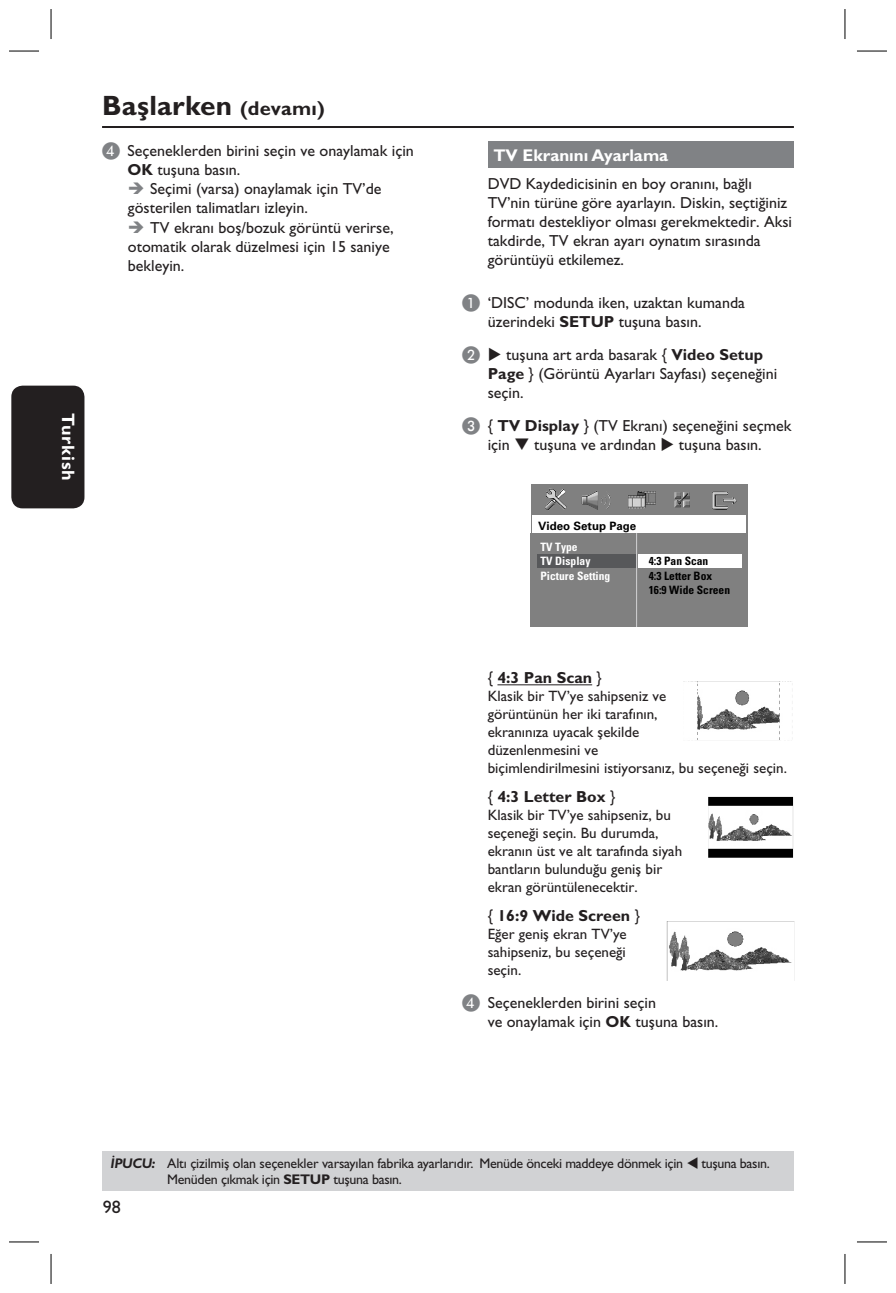
<style>
.page{position:relative;width:896px;height:1293px;background:#fff}
.page>*{position:absolute;margin:0;border:0;box-sizing:border-box;transform-origin:0 0}
.t1{font:700 28px "Gill Sans Tur";letter-spacing:.005em;color:#231f20}
.t2{font:700 18px "Gill Sans Std";letter-spacing:.05em;color:#fff}
.t3{font:18px "Gill Sans Std";color:#231f20}
.t4{font:18px "Philips Pi Roman";color:#808285}
.t5{font:700 17px "Gill Sans Tur";color:#fff}
.t6{font:16px/19px "Gill Sans Tur";color:#231f20}
.t7{font:700 16px "Gill Sans Tur";color:#231f20}
.t8{font:15px/18px "Gill Sans Tur";color:#231f20}
.t9{font:14px "Gill Sans Tur";letter-spacing:-.025em;color:#231f20}
.t10{font:700 condensed 11.6px/14.4px "Univers";color:#000}
.t11{font:700 condensed 11.6px/14.4px "Univers";color:#fff}
.t12{font:700 11.6px "Univers";color:#000}
.s1{font-size:20px}
.s2{font-family:"Philips Pi Roman";font-size:18px;color:#808285}
.s3{font-weight:700}
.s4{font-weight:400}
.s5{font-weight:700;font-style:italic}
</style>
<div class="page">
<div style="left:11px;top:386px;width:73px;height:122px;background:#231f20;border-radius:11px"></div>
<hr style="left:102px;top:126px;width:692px;height:2px;background:#231f20">
<hr style="left:497px;top:684px;width:95px;height:1px;background:#231f20">
<div style="left:488px;top:142px;width:305px;height:26px;background:#808285"></div>
<div style="left:531px;top:484px;width:216px;height:53px;background:#808080"></div>
<div style="left:531px;top:533px;width:217px;height:93px;background:#808080"></div>
<div style="left:532px;top:515px;width:214px;height:18px;background:#fff"></div>
<div style="left:537px;top:555px;width:98px;height:13px;background:#57585a"></div>
<div style="left:638px;top:555px;width:103px;height:13px;background:#fff"></div>
<img style="left:545px;top:488px;width:21px;height:22px">
<img style="left:712px;top:491px;width:25px;height:19px">
<img style="left:628px;top:491px;width:28px;height:18px">
<img style="left:674px;top:492px;width:16px;height:15px">
<img style="left:581px;top:491px;width:30px;height:19px">
<hr style="left:636px;top:533px;width:1px;height:93px;background:#d1d2d4">
<img style="left:666px;top:921px;width:128px;height:60px">
<img style="left:708px;top:796px;width:85px;height:62px">
<img style="left:683px;top:681px;width:110px;height:59px">
<div style="left:102px;top:1151px;width:692px;height:40px;background:#d1d2d4"></div>
<hr style="left:9px;top:51px;width:30px;height:1px;background:#000">
<hr style="left:857px;top:51px;width:30px;height:1px;background:#000">
<hr style="left:9px;top:1241px;width:30px;height:1px;background:#000">
<hr style="left:857px;top:1241px;width:30px;height:1px;background:#000">
<hr style="left:51px;top:9px;width:1px;height:30px;background:#000">
<hr style="left:51px;top:1254px;width:1px;height:30px;background:#000">
<hr style="left:844px;top:9px;width:1px;height:30px;background:#000">
<hr style="left:844px;top:1254px;width:1px;height:30px;background:#000">
<h1 class="t1" style="left:102px;top:95px;width:224px">Başlarken <span class="s1">(devamı)</span></h1>
<p class="t6" style="left:102px;top:143px;width:313px"><span class="s2">D</span> Seçeneklerden birini seçin ve onaylamak için</p>
<p class="t6" style="left:128px;top:162px;width:114px"><span class="s3">OK</span> tuşuna basın.</p>
<p class="t6" style="left:150px;top:181px;width:233px">Seçimi (varsa) onaylamak için TV’de</p>
<p class="t6" style="left:128px;top:200px;width:181px">gösterilen talimatları izleyin.</p>
<p class="t6" style="left:128px;top:220px;width:267px;text-indent:22px">TV ekranı boş/bozuk görüntü verirse, otomatik olarak düzelmesi için 15 saniye bekleyin.</p>
<p class="t2" style="left:75px;top:413px;width:69px;rotate:90deg">Turkish</p>
<p class="t5" style="left:493px;top:149px;width:176px">TV Ekranını Ayarlama</p>
<p class="t6" style="left:488px;top:175px;width:306px">DVD Kaydedicisinin en boy oranını, bağlı TV’nin türüne göre ayarlayın. Diskin, seçtiğiniz formatı destekliyor olması gerekmektedir. Aksi takdirde, TV ekran ayarı oynatım sırasında görüntüyü etkilemez.</p>
<p class="t6" style="left:488px;top:294px;width:259px;text-indent:-26px"><span class="s2">A</span> ‘DISC’ modunda iken, uzaktan kumanda üzerindeki <span class="s3">SETUP</span> tuşuna basın.</p>
<p class="t4" style="left:462px;top:346px;width:19px">B</p>
<p class="t6" style="left:488px;top:347px;width:291px;text-indent:19px">tuşuna art arda basarak { <span class="s3">Video Setup<br>Page</span> } (Görüntü Ayarları Sayfası) seçeneğini seçin.</p>
<p class="t6" style="left:488px;top:418px;width:305px;text-indent:-26px"><span class="s2">C</span> { <span class="s3">TV Display</span> } (TV Ekranı) seçeneğini seçmek için</p>
<p class="t6" style="left:534px;top:437px;width:123px">tuşuna ve ardından</p>
<p class="t6" style="left:679px;top:437px;width:84px">tuşuna basın.</p>
<p class="t12" style="left:538px;top:521px;width:99px">Video Setup Page</p>
<p class="t11" style="left:540px;top:541px;width:71px">TV Type<br>TV Display<br>Picture Setting</p>
<p class="t10" style="left:649px;top:555px;width:83px">4:3 Pan Scan<br>4:3 Letter Box<br>16:9 Wide Screen</p>
<p class="t7" style="left:488px;top:672px;width:116px"><span class="s4">{</span> 4:3 Pan Scan <span class="s4">}</span></p>
<p class="t8" style="left:488px;top:689px;width:301px">Klasik bir TV’ye sahipseniz ve<br>görüntünün her iki tarafının,<br>ekranınıza uyacak şekilde<br>düzenlenmesini ve<br>biçimlendirilmesini istiyorsanız, bu seçeneği seçin.</p>
<p class="t7" style="left:488px;top:791px;width:129px"><span class="s4">{</span> 4:3 Letter Box <span class="s4">}</span></p>
<p class="t8" style="left:488px;top:807px;width:196px">Klasik bir TV’ye sahipseniz, bu seçeneği seçin. Bu durumda, ekranın üst ve alt tarafında siyah bantların bulunduğu geniş bir ekran görüntülenecektir.</p>
<p class="t7" style="left:488px;top:909px;width:154px"><span class="s4">{</span> 16:9 Wide Screen <span class="s4">}</span></p>
<p class="t8" style="left:488px;top:926px;width:141px;text-align:justify">Eğer geniş ekran TV’ye sahipseniz, bu seçeneği seçin.</p>
<p class="t6" style="left:488px;top:994px;width:232px;text-indent:-26px"><span class="s2">D</span> Seçeneklerden birini seçin<br>ve onaylamak için <span class="s3">OK</span> tuşuna basın.</p>
<p class="t9" style="left:111px;top:1158px;width:574px"><span class="s5">İPUCU:</span> Altı çizilmiş olan seçenekler varsayılan fabrika ayarlarıdır. Menüde önceki maddeye dönmek için</p>
<p class="t9" style="left:701px;top:1158px;width:70px">tuşuna basın.</p>
<p class="t9" style="left:167px;top:1174px;width:236px">Menüden çıkmak için <span class="s3">SETUP</span> tuşuna basın.</p>
<p class="t3" style="left:103px;top:1201px;width:19px">98</p>
</div>
